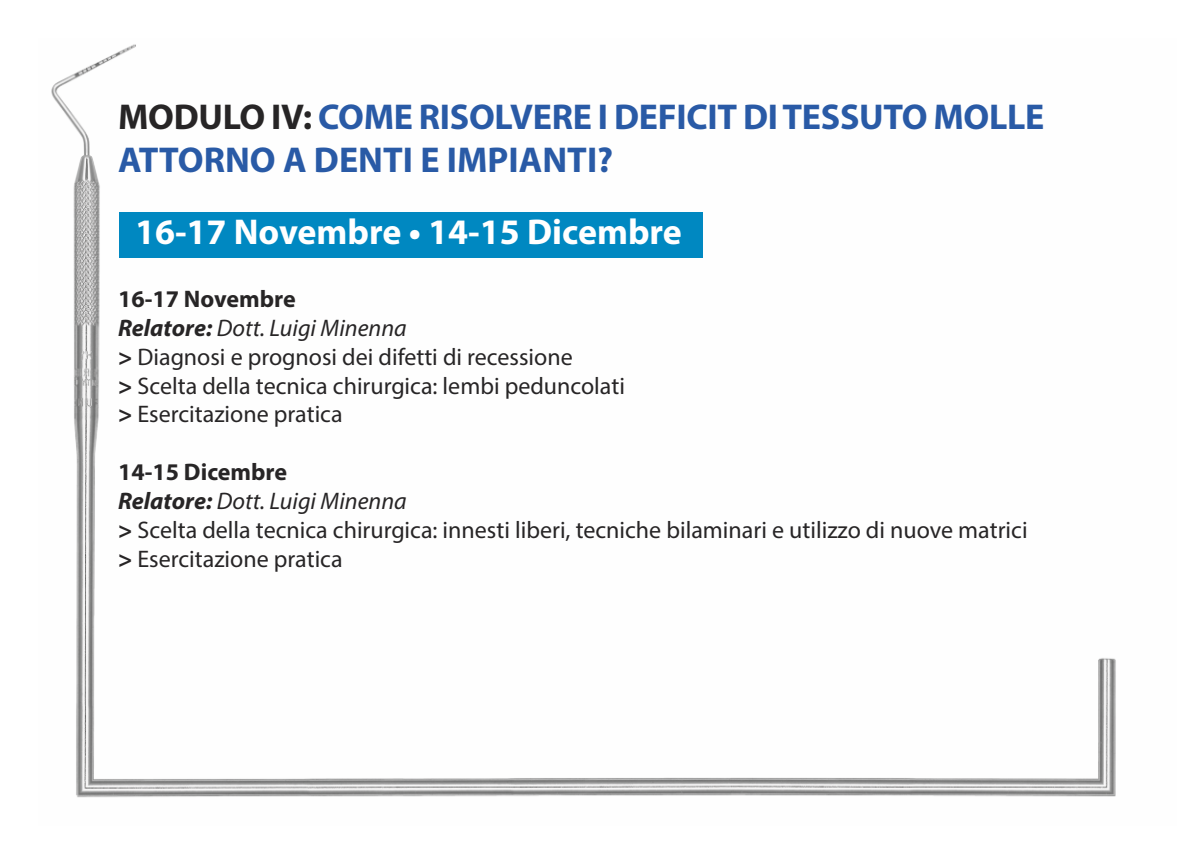
<style>
.page{position:relative;width:1191px;height:851px;background:#fff}
.page>*{position:absolute;margin:0;border:0;box-sizing:border-box;transform-origin:0 0}
.t1{font:700 36px/43.2px "Myriad Pro";letter-spacing:-.01em;color:#295aa6}
.t2{font:700 36px "Myriad Pro";color:#fff}
.t3{font:24px/28.8px "Myriad Pro";color:#272526}
.s1{color:#272526}
.s2{font-weight:700}
.s3{font-weight:700;font-style:italic}
.s4{font-style:italic}
</style>
<div class="page">
<img style="left:51px;top:44px;width:1065px;height:754px">
<div style="left:119px;top:212px;width:584px;height:45px;background:#0088c1"></div>
<h1 class="t1" style="left:118px;top:98px;width:928px"><span class="s1">MODULO IV:</span> COME RISOLVERE I DEFICIT DITESSUTO MOLLE<br>ATTORNO A DENTI E IMPIANTI?</h1>
<h1 class="t2" style="left:135px;top:218px;width:548px">16-17 Novembre • 14-15 Dicembre</h1>
<p class="t3" style="left:118px;top:286px;width:508px"><span class="s2">16-17 Novembre<br></span><span class="s3">Relatore:</span> <span class="s4">Dott. Luigi Minenna<br></span><span class="s2">&gt;</span> Diagnosi e prognosi dei difetti di recessione<br><span class="s2">&gt;</span> Scelta della tecnica chirurgica: lembi peduncolati <span class="s2">&gt;</span> Esercitazione pratica</p>
<p class="t3" style="left:118px;top:459px;width:911px"><span class="s2">14-15 Dicembre<br></span><span class="s3">Relatore:</span> <span class="s4">Dott. Luigi Minenna<br></span><span class="s2">&gt;</span> Scelta della tecnica chirurgica: innesti liberi, tecniche bilaminari e utilizzo di nuove matrici <span class="s2">&gt;</span> Esercitazione pratica</p>
</div>
